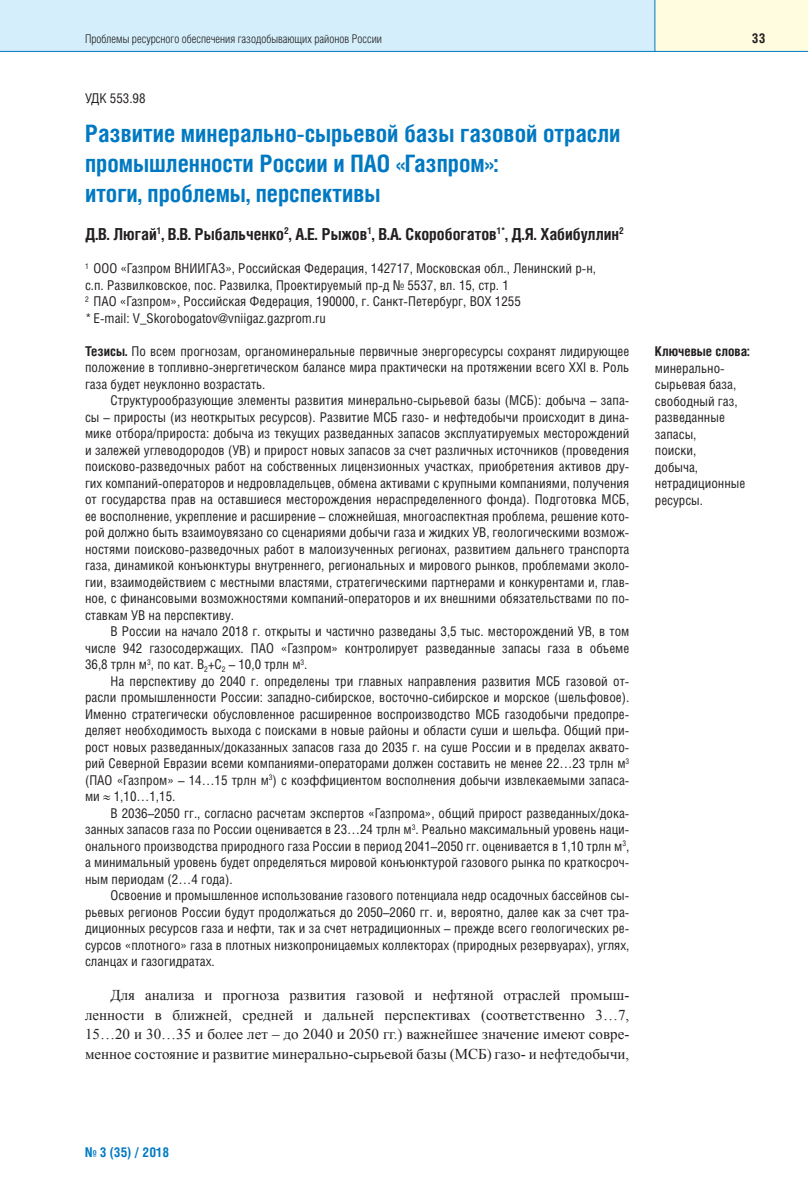
<style>
.page{position:relative;width:808px;height:1191px;background:#fff}
.page>*{position:absolute;margin:0;border:0;box-sizing:border-box;transform-origin:0 0}
.t1{font:700 24px/30px "Helios Cond";color:#0079c2}
.t2{font:700 16.5px "Helios Cond";color:#231f20}
.t3{font:15px/19.5px "Times New Roman";color:#231f20;text-align:justify}
.t4{font:13.5px/16.5px "Helios Cond";color:#231f20;text-align:justify}
.t5{font:700 13.5px "Helios Cond";color:#231f20}
.t6{font:700 13.5px "Helios Cond";color:#0079c2}
.t7{font:300 12px "Helios Cond";color:#231f20}
.s1{font-weight:700}
</style>
<div class="page">
<div style="left:0;top:0;width:668px;height:51px;background:#d4effb"></div>
<div style="left:655px;top:0;width:153px;height:51px;background:#fffce0"></div>
<hr style="left:0;top:51px;width:808px;height:1px;background:#0079c2">
<hr style="left:654px;top:0;width:1px;height:51px;background:#0079c2">
<p class="t7" style="left:85px;top:34px;width:298px">Проблемы ресурсного обеспечения газодобывающих районов России</p>
<p class="t5" style="left:752px;top:33px;width:15px">33</p>
<p class="t4" style="left:85px;top:91px;width:62px">УДК 553.98</p>
<h1 class="t1" style="left:85px;top:121px;width:537px">Развитие минерально-сырьевой базы газовой отрасли промышленности России и ПАО «Газпром»:<br>итоги, проблемы, перспективы</h1>
<p class="t2" style="left:85px;top:228px;width:540px">Д.В. Люгай<sup>1</sup>, В.В. Рыбальченко<sup>2</sup>, А.Е. Рыжов<sup>1</sup>, В.А. Скоробогатов<sup>1*</sup>, Д.Я. Хабибуллин<sup>2</sup></p>
<p class="t4" style="left:85px;top:261px;width:513px;text-align:left"><sup>1</sup> ООО «Газпром ВНИИГАЗ», Российская Федерация, 142717, Московская обл., Ленинский р-н, с.п. Развилковское, пос. Развилка, Проектируемый пр-д № 5537, вл. 15, стр. 1<br><sup>2</sup> ПАО «Газпром», Российская Федерация, 190000, г. Санкт-Петербург, BOX 1255<br>* E-mail: V_Skorobogatov@vniigaz.gazprom.ru</p>
<p class="t4" style="left:85px;top:344px;width:546px"><span class="s1">Тезисы.</span> По всем прогнозам, органоминеральные первичные энергоресурсы сохранят лидирующее положение в топливно-энергетическом балансе мира практически на протяжении всего XXI в. Роль газа будет неуклонно возрастать.</p>
<p class="t4" style="left:85px;top:393px;width:546px;text-indent:26px">Структурообразующие элементы развития минерально-сырьевой базы (МСБ): добыча – запа&shy;сы – приросты (из неоткрытых ресурсов). Развитие МСБ газо- и нефтедобычи происходит в дина&shy;мике отбора/прироста: добыча из текущих разведанных запасов эксплуатируемых месторождений и залежей углеводородов (УВ) и прирост новых запасов за счет различных источников (проведения поисково-разведочных работ на собственных лицензионных участках, приобретения активов дру&shy;гих компаний-операторов и недровладельцев, обмена активами с крупными компаниями, получения от государства прав на оставшиеся месторождения нераспределенного фонда). Подготовка МСБ, ее восполнение, укрепление и расширение – сложнейшая, многоаспектная проблема, решение кото&shy;рой должно быть взаимоувязано со сценариями добычи газа и жидких УВ, геологическими возмож&shy;ностями поисково-разведочных работ в малоизученных регионах, развитием дальнего транспорта газа, динамикой конъюнктуры внутреннего, региональных и мирового рынков, проблемами эколо&shy;гии, взаимодействием с местными властями, стратегическими партнерами и конкурентами и, глав&shy;ное, с финансовыми возможностями компаний-операторов и их внешними обязательствами по по&shy;ставкам УВ на перспективу.</p>
<p class="t4" style="left:85px;top:624px;width:546px;text-indent:26px">В России на начало 2018 г. открыты и частично разведаны 3,5 тыс. месторождений УВ, в том числе 942 газосодержащих. ПАО «Газпром» контролирует разведанные запасы газа в объеме 36,8 трлн м<sup>3</sup>, по кат. В<sub>2</sub>+С<sub>2</sub> – 10,0 трлн м<sup>3</sup>.</p>
<p class="t4" style="left:85px;top:674px;width:546px;text-indent:26px">На перспективу до 2040 г. определены три главных направления развития МСБ газовой от&shy;расли промышленности России: западно-сибирское, восточно-сибирское и морское (шельфовое).<br>Именно стратегически обусловленное расширенное воспроизводство МСБ газодобычи предопре&shy;деляет необходимость выхода с поисками в новые районы и области суши и шельфа. Общий при&shy;рост новых разведанных/доказанных запасов газа до 2035 г. на суше России и в пределах аквато&shy;рий Северной Евразии всеми компаниями-операторами должен составить не менее 22…23 трлн м<sup>3 </sup>(ПАО «Газпром» – 14…15 трлн м<sup>3</sup>) с коэффициентом восполнения добычи извлекаемыми запаса&shy;ми 1,10…1,15.</p>
<p class="t4" style="left:85px;top:806px;width:546px;text-indent:26px">В 2036–2050 гг., согласно расчетам экспертов «Газпрома», общий прирост разведанных/дока&shy;занных запасов газа по России оценивается в 23…24 трлн м<sup>3</sup>. Реально максимальный уровень наци&shy;онального производства природного газа России в период 2041–2050 гг. оценивается в 1,10 трлн м<sup>3</sup>, а минимальный уровень будет определяться мировой конъюнктурой газового рынка по краткосроч&shy;ным периодам (2…4 года).</p>
<p class="t4" style="left:85px;top:888px;width:546px;text-indent:26px">Освоение и промышленное использование газового потенциала недр осадочных бассейнов сы&shy;рьевых регионов России будут продолжаться до 2050–2060 гг. и, вероятно, далее как за счет тра&shy;диционных ресурсов газа и нефти, так и за счет нетрадиционных – прежде всего геологических ре&shy;сурсов «плотного» газа в плотных низкопроницаемых коллекторах (природных резервуарах), углях, сланцах и газогидратах.</p>
<p class="t3" style="left:85px;top:985px;width:546px;text-indent:26px">Для анализа и прогноза развития газовой и нефтяной отраслей промыш&shy;ленности в ближней, средней и дальней перспективах (соответственно 3…7, 15…20 и 30…35 и более лет – до 2040 и 2050 гг.) важнейшее значение имеют совре&shy;менное состояние и развитие минерально-сырьевой базы (МСБ) газо- и нефтедобычи,</p>
<p class="t5" style="left:655px;top:347px;width:96px">Ключевые слова:</p>
<p class="t4" style="left:655px;top:361px;width:92px;text-align:left">минерально&shy;сырьевая база, свободный газ, разведанные запасы,<br>поиски,<br>добыча, нетрадиционные ресурсы.</p>
<p class="t6" style="left:85px;top:1147px;width:86px">№ 3 (35) / 2018</p>
</div>
